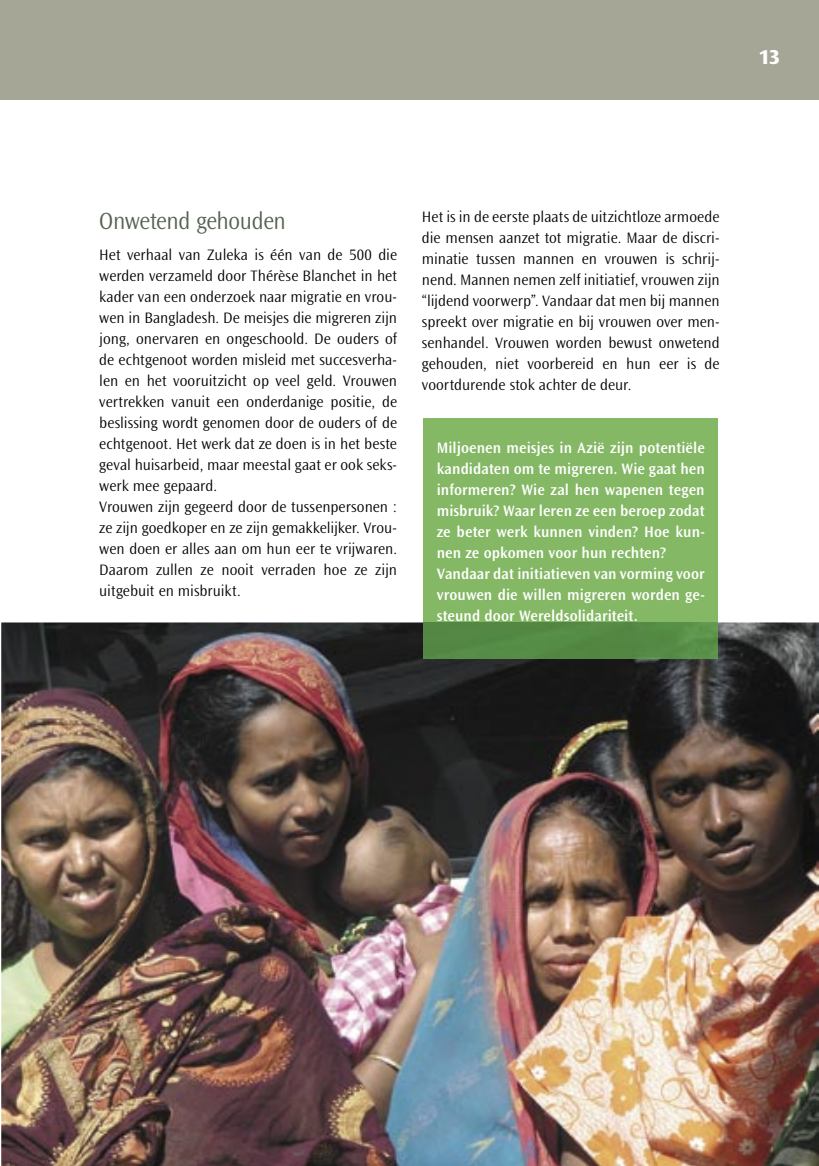
<style>
.page{position:relative;width:819px;height:1166px;background:#fff}
.page>*{position:absolute;margin:0;border:0;box-sizing:border-box;transform-origin:0 0}
.t1{font:300 24.5px "Ocean Sans Std";letter-spacing:-.02em;color:#54624f;scale:.95 1}
.t2{font:800 21px "Ocean Sans Std";color:#fff}
.t3{font:300 15.75px/21px "Ocean Sans Std";color:#000}
.t4{font:600 15.75px/21px "Ocean Sans Std";letter-spacing:.005em;color:#fff}
</style>
<div class="page">
<div style="left:0;top:0;width:819px;height:99px;background:#a6a696"></div>
<img style="left:1px;top:622px;width:818px;height:544px">
<div style="left:423px;top:418px;width:294px;height:204px;background:#84b865"></div>
<img style="left:423px;top:622px;width:294px;height:37px">
<h2 class="t2" style="left:758px;top:45px;width:23px">13</h2>
<h1 class="t1" style="left:99px;top:207px;width:198px">Onwetend gehouden</h1>
<p class="t3" style="left:99px;top:245px;width:299px">Het verhaal van Zuleka is één van de 500 die werden verzameld door Thérèse Blanchet in het kader van een onderzoek naar migratie en vrou&shy;wen in Bangladesh. De meisjes die migreren zijn jong, onervaren en ongeschoold. De ouders of de echtgenoot worden misleid met succesverha&shy;len en het vooruitzicht op veel geld. Vrouwen vertrekken vanuit een onderdanige positie, de beslissing wordt genomen door de ouders of de echtgenoot. Het werk dat ze doen is in het beste geval huisarbeid, maar meestal gaat er ook seks&shy;werk mee gepaard.<br>Vrouwen zijn gegeerd door de tussenpersonen : ze zijn goedkoper en ze zijn gemakkelijker. Vrou&shy;wen doen er alles aan om hun eer te vrijwaren.<br>Daarom zullen ze nooit verraden hoe ze zijn uitgebuit en misbruikt.</p>
<p class="t3" style="left:422px;top:207px;width:299px;text-align:justify">Het is in de eerste plaats de uitzichtloze armoede die mensen aanzet tot migratie. Maar de discri&shy;minatie tussen mannen en vrouwen is schrij&shy;nend. Mannen nemen zelf initiatief, vrouwen zijn “lijdend voorwerp”. Vandaar dat men bij mannen spreekt over migratie en bij vrouwen over men&shy;senhandel. Vrouwen worden bewust onwetend gehouden, niet voorbereid en hun eer is de voortdurende stok achter de deur.</p>
<p class="t4" style="left:437px;top:438px;width:269px">Miljoenen meisjes in Azië zijn potentiële kandidaten om te migreren. Wie gaat hen informeren? Wie zal hen wapenen tegen misbruik? Waar leren ze een beroep zodat ze beter werk kunnen vinden? Hoe kun&shy;nen ze opkomen voor hun rechten?<br>Vandaar dat initiatieven van vorming voor vrouwen die willen migreren worden ge&shy;steund door Wereldsolidariteit.</p>
</div>
